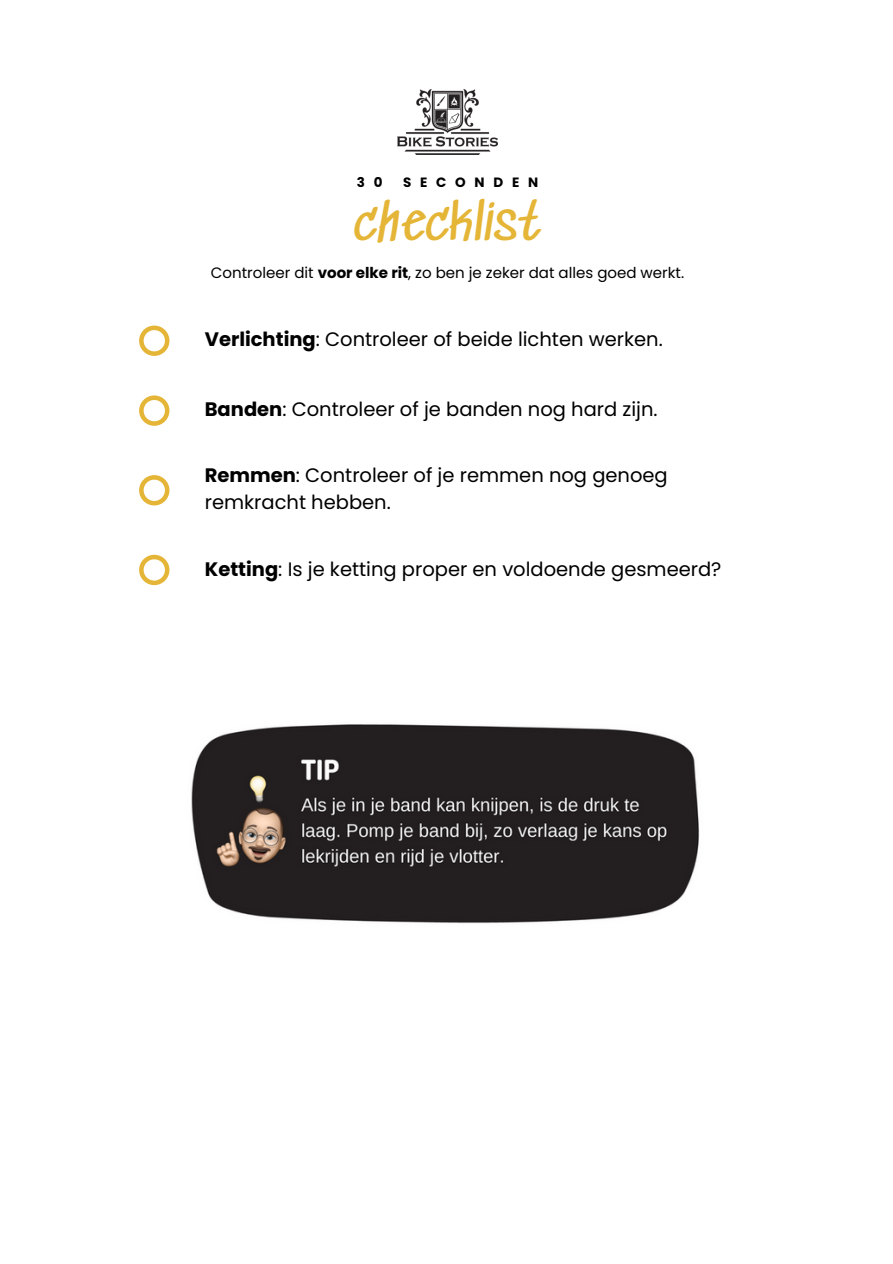
<style>
.page{position:relative;width:893px;height:1264px;background:#fff}
.page>*{position:absolute;margin:0;border:0;box-sizing:border-box;transform-origin:0 0}
.t1{font:48.9px "Sedgwick Ave";color:#e5b537}
.t2{font:19.5px/27px "Poppins";color:#000}
.t3{font:15px "Poppins";color:#000}
.t4{font:700 13.5px "Poppins";letter-spacing:.65em;color:#000}
.s1{font-weight:700}
</style>
<div class="page">
<svg style="left:139px;top:325px;width:30px;height:31px"></svg>
<svg style="left:139px;top:395px;width:30px;height:31px"></svg>
<svg style="left:139px;top:475px;width:30px;height:30px"></svg>
<svg style="left:139px;top:554px;width:30px;height:31px"></svg>
<img style="left:191px;top:724px;width:508px;height:199px">
<img style="left:397px;top:89px;width:100px;height:65px">
<p class="t4" style="left:357px;top:173px;width:27px">3 0</p>
<p class="t4" style="left:403px;top:173px;width:137px">SECONDEN</p>
<h1 class="t1" style="left:354px;top:196px;width:189px">checklist</h1>
<p class="t3" style="left:211px;top:262px;width:475px">Controleer dit <span class="s1">voor elke rit</span>, zo ben je zeker dat alles goed werkt.</p>
<p class="t2" style="left:205px;top:326px;width:459px"><span class="s1">Verlichting</span>: Controleer of beide lichten werken.</p>
<p class="t2" style="left:205px;top:396px;width:454px"><span class="s1">Banden</span>: Controleer of je banden nog hard zijn.</p>
<p class="t2" style="left:205px;top:462px;width:464px"><span class="s1">Remmen</span>: Controleer of je remmen nog genoeg remkracht hebben.</p>
<p class="t2" style="left:205px;top:555px;width:518px"><span class="s1">Ketting</span>: Is je ketting proper en voldoende gesmeerd?</p>
</div>
